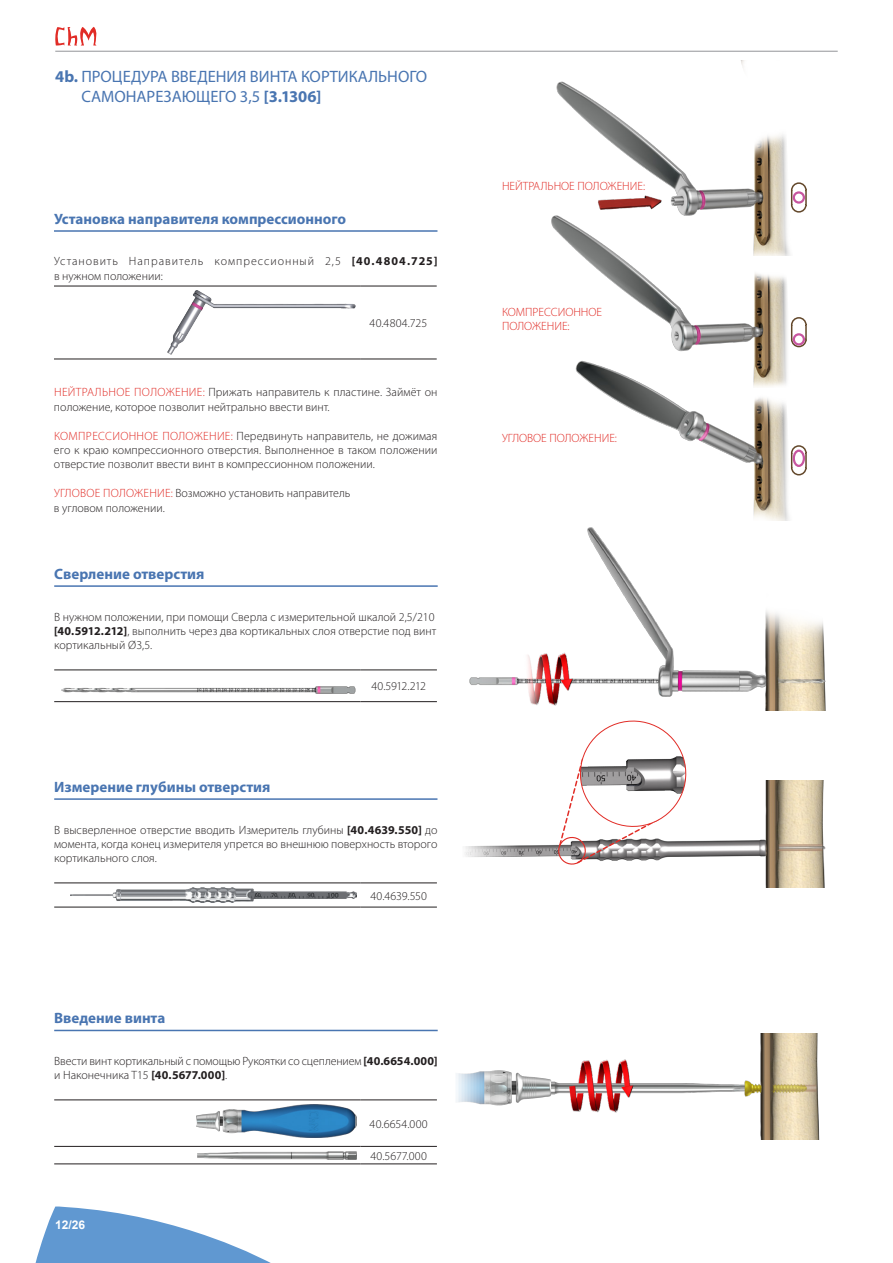
<style>
.page{position:relative;width:893px;height:1263px;background:#fff}
.page>*{position:absolute;margin:0;border:0;box-sizing:border-box;transform-origin:0 0}
.t1{font:16.5px/19.8px "Myriad Pro";color:#4975b1}
.t2{font:700 15px "Myriad Pro";color:#4975b1}
.t3{font:300 12px/14.4px "Myriad Pro";color:#231f20}
.t4{font:300 12px/14.4px "Myriad Pro";letter-spacing:.08em;color:#231f20}
.t5{font:300 12px/14.4px "Myriad Pro";color:#e12c26}
.t6{font:300 12px "Myriad Pro";letter-spacing:-.04em;color:#231f20}
.t7{font:700 12px "Arial";color:#fff}
.s1{font-weight:700}
.s2{color:#e12c26}
</style>
<div class="page">
<svg style="left:35px;top:1206px;width:236px;height:57px"></svg>
<svg style="left:55px;top:27px;width:41px;height:19px"></svg>
<hr style="left:55px;top:51px;width:783px;height:1px;background:#939598">
<img style="left:456px;top:1033px;width:364px;height:107px">
<img style="left:469px;top:527px;width:357px;height:184px">
<img style="left:465px;top:781px;width:361px;height:106px">
<img style="left:556px;top:61px;width:248px;height:133px">
<img style="left:551px;top:194px;width:253px;height:132px">
<img style="left:575px;top:326px;width:232px;height:195px">
<svg style="left:557px;top:720px;width:135px;height:146px"></svg>
<div style="left:791px;top:317px;width:16px;height:30px;border:2px solid #62472a;border-radius:7px"></div>
<div style="left:793px;top:333px;width:12px;height:13px;border:2px solid #c856a0;border-radius:50%"></div>
<div style="left:791px;top:182px;width:16px;height:31px;border:2px solid #62472a;border-radius:7px"></div>
<div style="left:793px;top:191px;width:12px;height:13px;border:2px solid #c856a0;border-radius:50%"></div>
<div style="left:791px;top:445px;width:16px;height:30px;border:2px solid #62472a;border-radius:7px"></div>
<div style="left:793px;top:450px;width:12px;height:17px;border:2px solid #c856a0;border-radius:50%"></div>
<hr style="left:54px;top:230px;width:383px;height:2px;background:#4975b1">
<hr style="left:54px;top:286px;width:306px;height:1px;background:#231f20">
<hr style="left:54px;top:359px;width:306px;height:1px;background:#231f20">
<hr style="left:360px;top:359px;width:77px;height:1px;background:#231f20">
<hr style="left:360px;top:286px;width:77px;height:1px;background:#231f20">
<img style="left:167px;top:290px;width:189px;height:65px">
<hr style="left:54px;top:585px;width:384px;height:2px;background:#4975b1">
<hr style="left:54px;top:670px;width:306px;height:1px;background:#231f20">
<hr style="left:360px;top:670px;width:77px;height:1px;background:#231f20">
<hr style="left:54px;top:701px;width:306px;height:1px;background:#231f20">
<hr style="left:360px;top:701px;width:77px;height:1px;background:#231f20">
<img style="left:61px;top:686px;width:295px;height:8px">
<hr style="left:54px;top:798px;width:383px;height:2px;background:#4975b1">
<hr style="left:54px;top:883px;width:306px;height:1px;background:#231f20">
<hr style="left:360px;top:883px;width:77px;height:1px;background:#231f20">
<hr style="left:54px;top:907px;width:306px;height:1px;background:#231f20">
<hr style="left:360px;top:907px;width:77px;height:1px;background:#231f20">
<img style="left:70px;top:887px;width:286px;height:16px">
<hr style="left:54px;top:1030px;width:384px;height:1px;background:#4975b1">
<hr style="left:54px;top:1100px;width:306px;height:1px;background:#231f20">
<hr style="left:360px;top:1100px;width:77px;height:1px;background:#231f20">
<hr style="left:54px;top:1146px;width:306px;height:1px;background:#231f20">
<hr style="left:360px;top:1146px;width:77px;height:1px;background:#231f20">
<hr style="left:54px;top:1163px;width:306px;height:1px;background:#231f20">
<hr style="left:360px;top:1163px;width:77px;height:1px;background:#231f20">
<img style="left:197px;top:1104px;width:159px;height:33px">
<img style="left:198px;top:1151px;width:158px;height:8px">
<h1 class="t1" style="left:81px;top:67px;width:347px;text-indent:-26px"><span class="s1">4b.</span> ПРОЦЕДУРА ВВЕДЕНИЯ ВИНТА КОРТИКАЛЬНОГО<br>САМОНАРЕЗАЮЩЕГО 3,5 <span class="s1">[3.1306]</span></h1>
<p class="t2" style="left:54px;top:209px;width:294px">Установка направителя компрессионного</p>
<p class="t4" style="left:54px;top:254px;width:385px">Установить Направитель компрессионный 2,5 <span class="s1">[40.4804.725] </span>в нужном положении:</p>
<p class="t3" style="left:370px;top:316px;width:59px">40.4804.725</p>
<p class="t3" style="left:54px;top:385px;width:385px"><span class="s2">НЕЙТРАЛЬНОЕ ПОЛОЖЕНИЕ:</span> Прижать направитель к пластине. Займёт он положение, которое позволит нейтрально ввести винт.</p>
<p class="t3" style="left:54px;top:428px;width:385px;text-align:justify"><span class="s2">КОМПРЕССИОННОЕ ПОЛОЖЕНИЕ:</span> Передвинуть направитель, не дожимая его к краю компрессионного отверстия. Выполненное в таком положении отверстие позволит ввести винт в компрессионном положении.</p>
<p class="t3" style="left:54px;top:486px;width:298px"><span class="s2">УГЛОВОЕ ПОЛОЖЕНИЕ:</span> Возможно установить направитель в угловом положении.</p>
<p class="t2" style="left:54px;top:564px;width:152px">Сверление отверстия</p>
<p class="t3" style="left:54px;top:609px;width:383px">В нужном положении, при помощи Сверла с измерительной шкалой 2,5/210 <span class="s1">[40.5912.212]</span>, выполнить через два кортикальных слоя отверстие под винт кортикальный Ø3,5.</p>
<p class="t6" style="left:371px;top:679px;width:56px">40.5912.212</p>
<p class="t2" style="left:54px;top:777px;width:218px">Измерение глубины отверстия</p>
<p class="t3" style="left:54px;top:822px;width:385px;text-align:justify">В высверленное отверстие вводить Измеритель глубины <span class="s1">[40.4639.550]</span> до момента, когда конец измерителя упрется во внешнюю поверхность второго кортикального слоя.</p>
<p class="t3" style="left:370px;top:888px;width:58px">40.4639.550</p>
<p class="t2" style="left:54px;top:1008px;width:113px">Введение винта</p>
<p class="t3" style="left:54px;top:1053px;width:385px">Ввести винт кортикальный с помощью Рукоятки со сцеплением <span class="s1">[40.6654.000] </span>и Наконечника T15 <span class="s1">[40.5677.000]</span>.</p>
<p class="t3" style="left:370px;top:1116px;width:60px">40.6654.000</p>
<p class="t3" style="left:370px;top:1148px;width:58px">40.5677.000</p>
<p class="t7" style="left:55px;top:1216px;width:32px">12/26</p>
<p class="t5" style="left:502px;top:179px;width:145px">НЕЙТРАЛЬНОЕ ПОЛОЖЕНИЕ:</p>
<p class="t5" style="left:502px;top:304px;width:102px">КОМПРЕССИОННОЕ<br>ПОЛОЖЕНИЕ:</p>
<p class="t5" style="left:502px;top:431px;width:117px">УГЛОВОЕ ПОЛОЖЕНИЕ:</p>
</div>
